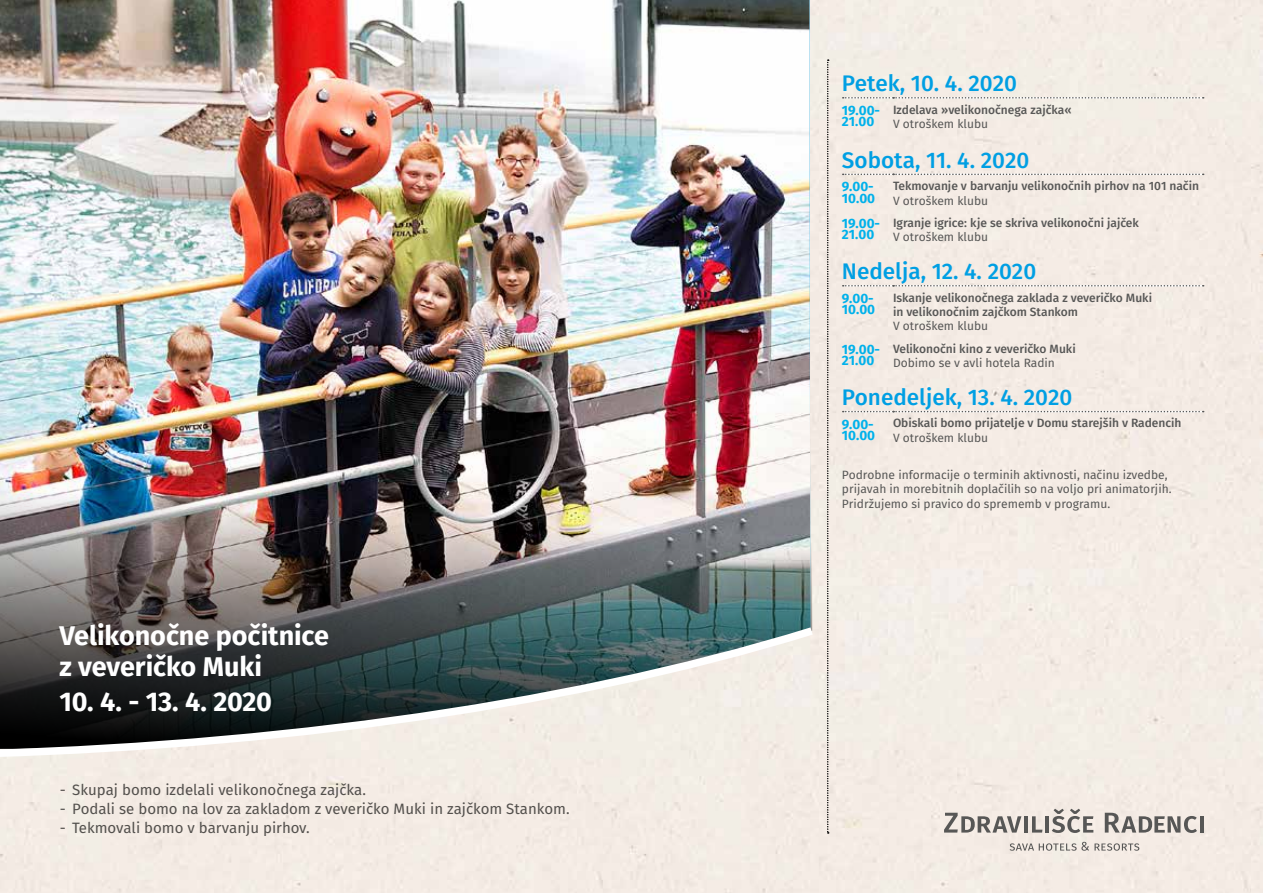
<style>
.page{position:relative;width:1263px;height:893px;background:#f4ece5}
.page>*{position:absolute;margin:0;border:0;box-sizing:border-box;transform-origin:0 0}
.t1{font:700 27px/31px "Fira Sans";letter-spacing:-.005em;color:#fff}
.t2{font:500 22.5px "Fira Sans";color:#009fe3}
.t3{font:15px "Fira Sans";color:#575756}
.t4{font:700 13.5px/11.2px "Fira Sans";color:#00b1eb}
.t5{font:500 12px/14.4px "Fira Sans";color:#575756}
.t6{font:12px/14.4px "Fira Sans";color:#575756}
</style>
<div class="page">
<svg style="left:944px;top:813px;width:77px;height:20px;background:#b2ada8"></svg>
<hr style="left:1024px;top:816px;width:4px;height:17px;background:#575756">
<svg style="left:1032px;top:816px;width:10px;height:17px"></svg>
<hr style="left:1045px;top:816px;width:4px;height:17px;background:#575756">
<svg style="left:1052px;top:809px;width:41px;height:24px"></svg>
<svg style="left:1105px;top:813px;width:92px;height:20px;background:#b0aba7"></svg>
<hr style="left:1200px;top:816px;width:3px;height:17px;background:#575756">
<svg style="left:1009px;top:842px;width:130px;height:9px"></svg>
<img style="left:0;top:0;width:810px;height:329px">
<img style="left:0;top:329px;width:812px;height:293px">
<svg style="left:0;top:622px;width:821px;height:140px;background:#7d8381"></svg>
<svg style="left:827px;top:60px;width:2px;height:773px;background:#a39e99"></svg>
<svg style="left:843px;top:411px;width:361px;height:1px"></svg>
<svg style="left:843px;top:97px;width:361px;height:2px"></svg>
<svg style="left:843px;top:174px;width:361px;height:1px"></svg>
<svg style="left:843px;top:285px;width:361px;height:2px"></svg>
<h1 class="t1" style="left:60px;top:622px;width:271px">Velikonočne počitnice z veveričko Muki</h1>
<h1 class="t1" style="left:60px;top:688px;width:214px">10. 4. - 13. 4. 2020</h1>
<p class="t3" style="left:60px;top:779px;width:308px">- Skupaj bomo izdelali velikonočnega zajčka.</p>
<p class="t3" style="left:60px;top:798px;width:512px">- Podali se bomo na lov za zakladom z veveričko Muki in zajčkom Stankom.</p>
<p class="t3" style="left:60px;top:817px;width:252px">- Tekmovali bomo v barvanju pirhov.</p>
<h2 class="t2" style="left:842px;top:68px;width:176px">Petek, 10. 4. 2020</h2>
<p class="t4" style="left:842px;top:105px;width:40px">19.00-<br>21.00</p>
<p class="t5" style="left:893px;top:103px;width:180px">Izdelava »velikonočnega zajčka«</p>
<p class="t6" style="left:893px;top:117px;width:97px">V otroškem klubu</p>
<h2 class="t2" style="left:842px;top:144px;width:189px">Sobota, 11. 4. 2020</h2>
<p class="t4" style="left:842px;top:182px;width:35px">9.00-<br>10.00</p>
<p class="t5" style="left:893px;top:180px;width:307px">Tekmovanje v barvanju velikonočnih pirhov na 101 način</p>
<p class="t6" style="left:893px;top:194px;width:97px">V otroškem klubu</p>
<p class="t4" style="left:842px;top:219px;width:40px">19.00-<br>21.00</p>
<p class="t5" style="left:893px;top:216px;width:247px">Igranje igrice: kje se skriva velikonočni jajček</p>
<p class="t6" style="left:893px;top:231px;width:97px">V otroškem klubu</p>
<h2 class="t2" style="left:842px;top:256px;width:196px">Nedelja, 12. 4. 2020</h2>
<p class="t4" style="left:842px;top:293px;width:35px">9.00-<br>10.00</p>
<p class="t5" style="left:893px;top:291px;width:261px">Iskanje velikonočnega zaklada z veveričko Muki in velikonočnim zajčkom Stankom</p>
<p class="t6" style="left:893px;top:320px;width:97px">V otroškem klubu</p>
<p class="t4" style="left:842px;top:344px;width:40px">19.00-<br>21.00</p>
<p class="t5" style="left:893px;top:342px;width:184px">Velikonočni kino z veveričko Muki</p>
<p class="t6" style="left:893px;top:356px;width:163px">Dobimo se v avli hotela Radin</p>
<h2 class="t2" style="left:842px;top:382px;width:232px">Ponedeljek, 13. 4. 2020</h2>
<p class="t4" style="left:842px;top:419px;width:35px">9.00-<br>10.00</p>
<p class="t5" style="left:893px;top:417px;width:290px">Obiskali bomo prijatelje v Domu starejših v Radencih</p>
<p class="t6" style="left:893px;top:431px;width:97px">V otroškem klubu</p>
<p class="t6" style="left:842px;top:468px;width:331px">Podrobne informacije o terminih aktivnosti, načinu izvedbe, prijavah in morebitnih doplačilih so na voljo pri animatorjih.<br>Pridržujemo si pravico do sprememb v programu.</p>
</div>
